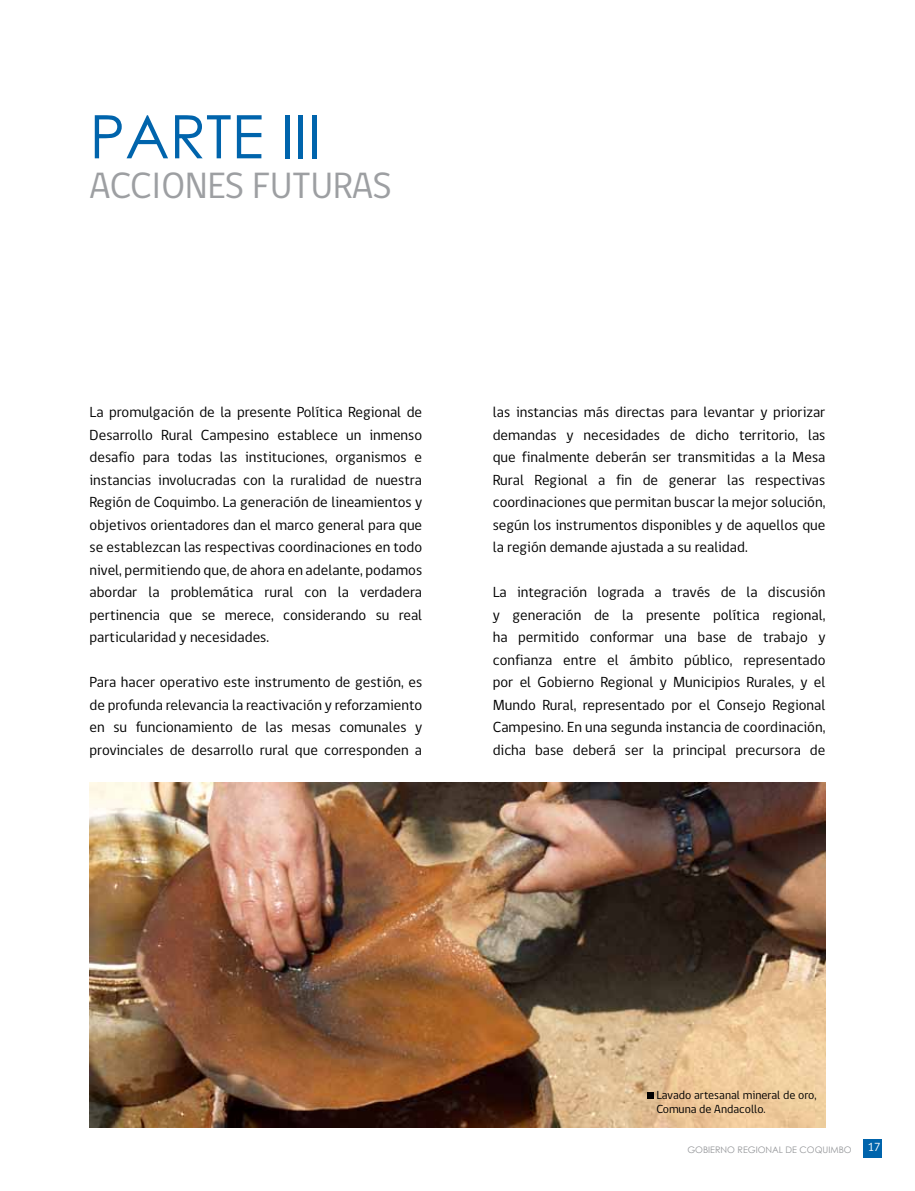
<style>
.page{position:relative;width:915px;height:1191px;background:#fff}
.page>*{position:absolute;margin:0;border:0;box-sizing:border-box;transform-origin:0 0}
.t1{font:60px "Century Gothic";color:#0064ac}
.t2{font:37.5px "gob CL";color:#9d9fa2}
.t3{font:15px/22.5px "gob CL";color:#000;text-align:justify}
.t4{font:12px/14.4px "gob CL";color:#000}
.t5{font:12px "gob CL";color:#fff}
.t6{font:9px "Century Gothic";color:#939598}
</style>
<div class="page">
<div style="left:862px;top:1139px;width:19px;height:19px;background:#0064ac"></div>
<img style="left:89px;top:782px;width:736px;height:345px">
<div style="left:646px;top:1091px;width:7px;height:7px;background:#000"></div>
<h1 class="t1" style="left:89px;top:95px;width:233px">PARTE III</h1>
<h2 class="t2" style="left:89px;top:160px;width:303px">ACCIONES FUTURAS</h2>
<p class="t3" style="left:89px;top:401px;width:334px">La promulgación de la presente Política Regional de Desarrollo Rural Campesino establece un inmenso desafío para todas las instituciones, organismos e instancias involucradas con la ruralidad de nuestra Región de Coquimbo. La generación de lineamientos y objetivos orientadores dan el marco general para que se establezcan las respectivas coordinaciones en todo nivel, permitiendo que, de ahora en adelante, podamos abordar la problemática rural con la verdadera pertinencia que se merece, considerando su real particularidad y necesidades.</p>
<p class="t3" style="left:89px;top:671px;width:334px">Para hacer operativo este instrumento de gestión, es de profunda relevancia la reactivación y reforzamiento en su funcionamiento de las mesas comunales y provinciales de desarrollo rural que corresponden a</p>
<p class="t3" style="left:492px;top:401px;width:334px">las instancias más directas para levantar y priorizar demandas y necesidades de dicho territorio, las que finalmente deberán ser transmitidas a la Mesa Rural Regional a fin de generar las respectivas coordinaciones que permitan buscar la mejor solución, según los instrumentos disponibles y de aquellos que la región demande ajustada a su realidad.</p>
<p class="t3" style="left:492px;top:581px;width:334px">La integración lograda a través de la discusión y generación de la presente política regional, ha permitido conformar una base de trabajo y confianza entre el ámbito público, representado por el Gobierno Regional y Municipios Rurales, y el Mundo Rural, representado por el Consejo Regional Campesino. En una segunda instancia de coordinación, dicha base deberá ser la principal precursora de</p>
<p class="t4" style="left:656px;top:1088px;width:162px">Lavado artesanal mineral de oro,<br>Comuna de Andacollo.</p>
<p class="t6" style="left:687px;top:1143px;width:166px">GOBIERNO REGIONAL DE COQUIMBO</p>
<p class="t5" style="left:867px;top:1138px;width:14px">17</p>
</div>
